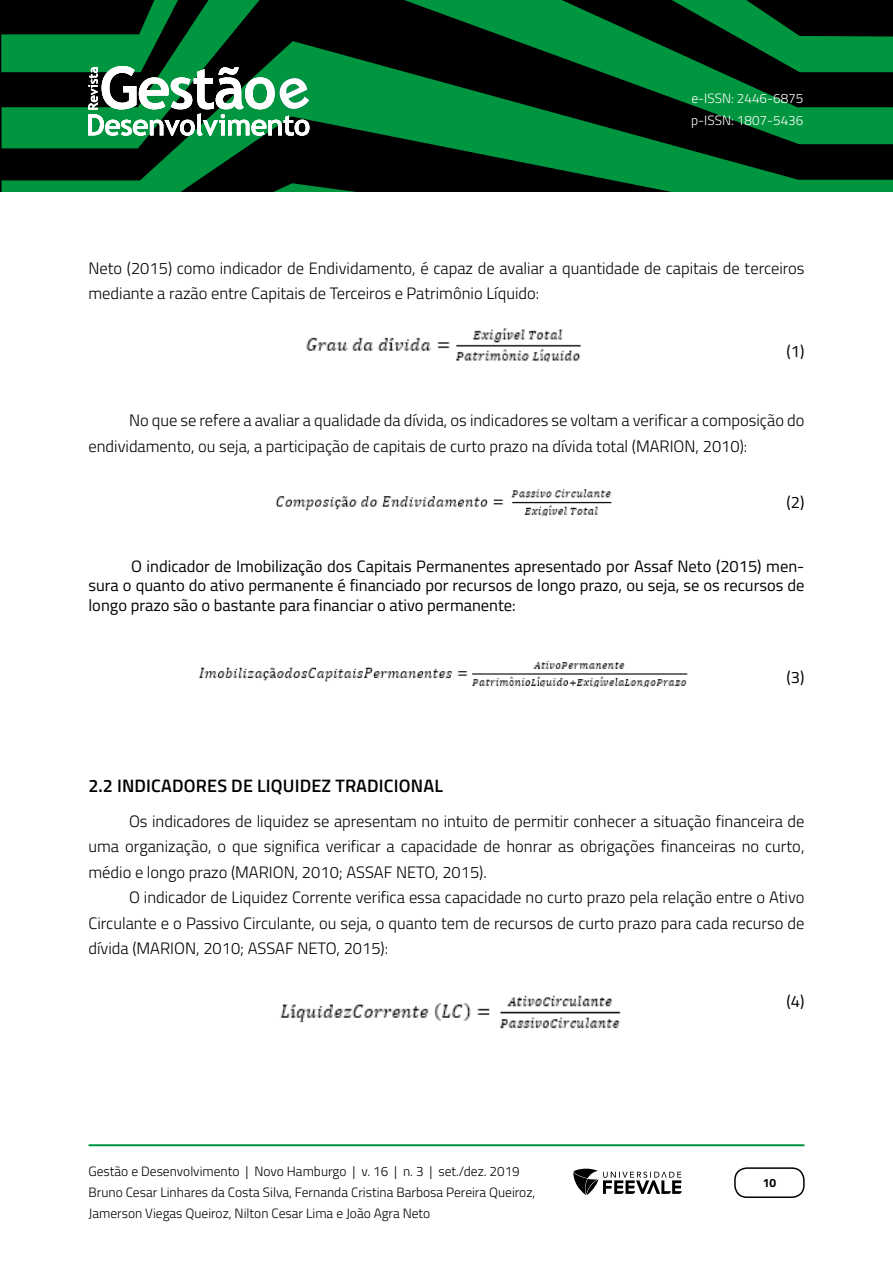
<style>
.page{position:relative;width:893px;height:1263px;background:#fff}
.page>*{position:absolute;margin:0;border:0;box-sizing:border-box;transform-origin:0 0}
.t1{font:600 18px "Titillium Web";letter-spacing:.01em;color:#000}
.t2{font:300 16.5px/25.5px "Titillium Web";color:#000}
.t3{font:16.5px/19.8px "Titillium Web";color:#000;text-align:justify}
.t4{font:300 13.5px/21px "Titillium Web";color:#000}
.t5{font:300 13.5px/22.5px "Titillium Web";color:#fff}
.t6{font:700 12px "Titillium Web";color:#000}
</style>
<div class="page">
<svg style="left:2px;top:0;width:891px;height:41px;background:#003516"></svg>
<svg style="left:2px;top:41px;width:891px;height:142px;background:#004a1f"></svg>
<svg style="left:2px;top:183px;width:891px;height:9px;background:#004f21"></svg>
<hr style="left:89px;top:1144px;width:715px;height:2px;background:#009640">
<div style="left:734px;top:1167px;width:71px;height:31px;border:2px solid #000;border-radius:12px"></div>
<svg style="left:573px;top:1169px;width:109px;height:26px"></svg>
<svg style="left:88px;top:66px;width:221px;height:70px"></svg>
<img style="left:306px;top:328px;width:275px;height:35px">
<img style="left:275px;top:489px;width:337px;height:27px">
<img style="left:199px;top:660px;width:489px;height:28px">
<img style="left:280px;top:995px;width:341px;height:34px">
<p class="t5" style="left:691px;top:86px;width:114px">e-ISSN: 2446-6875 p-ISSN: 1807-5436</p>
<p class="t2" style="left:88px;top:254px;width:718px">Neto (2015) como indicador de Endividamento, é capaz de avaliar a quantidade de capitais de terceiros mediante a razão entre Capitais de Terceiros e Patrimônio Líquido:</p>
<p class="t3" style="left:786px;top:341px;width:19px">(1)</p>
<p class="t2" style="left:88px;top:407px;width:717px;text-indent:41px">No que se refere a avaliar a qualidade da dívida, os indicadores se voltam a verificar a composição do endividamento, ou seja, a participação de capitais de curto prazo na dívida total (MARION, 2010):</p>
<p class="t3" style="left:786px;top:492px;width:19px">(2)</p>
<p class="t3" style="left:89px;top:555px;width:718px;text-indent:43px">O indicador de Imobilização dos Capitais Permanentes apresentado por Assaf Neto (2015) men&shy;sura o quanto do ativo permanente é financiado por recursos de longo prazo, ou seja, se os recursos de longo prazo são o bastante para financiar o ativo permanente:</p>
<p class="t3" style="left:786px;top:666px;width:19px">(3)</p>
<p class="t1" style="left:88px;top:772px;width:356px">2.2 INDICADORES DE LIQUIDEZ TRADICIONAL</p>
<p class="t2" style="left:88px;top:807px;width:717px;text-align:justify;text-indent:41px">Os indicadores de liquidez se apresentam no intuito de permitir conhecer a situação financeira de uma organização, o que significa verificar a capacidade de honrar as obrigações financeiras no curto, médio e longo prazo (MARION, 2010; ASSAF NETO, 2015).</p>
<p class="t2" style="left:88px;top:884px;width:717px;text-align:justify;text-indent:41px">O indicador de Liquidez Corrente verifica essa capacidade no curto prazo pela relação entre o Ativo Circulante e o Passivo Circulante, ou seja, o quanto tem de recursos de curto prazo para cada recurso de dívida (MARION, 2010; ASSAF NETO, 2015):</p>
<p class="t3" style="left:786px;top:990px;width:19px">(4)</p>
<p class="t4" style="left:88px;top:1160px;width:448px">Gestão e Desenvolvimento | Novo Hamburgo | v. 16 | n. 3 | set./dez. 2019<br>Bruno Cesar Linhares da Costa Silva, Fernanda Cristina Barbosa Pereira Queiroz,<br>Jamerson Viegas Queiroz, Nilton Cesar Lima e João Agra Neto</p>
<p class="t6" style="left:763px;top:1174px;width:15px">10</p>
</div>
